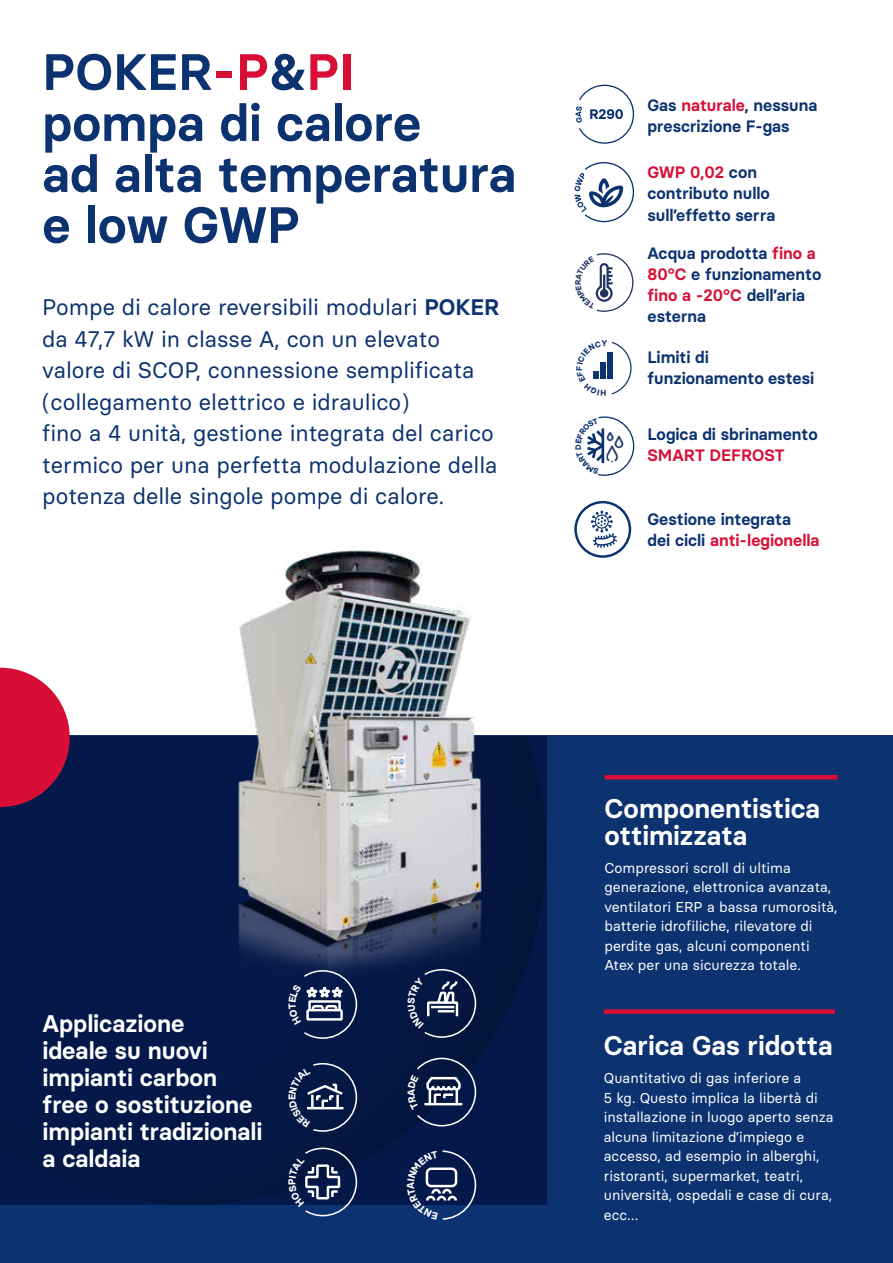
<style>
.page{position:relative;width:893px;height:1263px;background:#fff}
.page>*{position:absolute;margin:0;border:0;box-sizing:border-box;transform-origin:0 0}
.t1{font:600 51px/51px "Basier Circle";color:#0c3270}
.t2{font:600 27px/27px "Basier Circle";color:#fff}
.t3{font:600 24px/27px "Basier Circle";color:#fff}
.t4{font:22.5px/31.5px "Basier Circle";color:#0c3270}
.t5{font:600 16.5px/21px "Basier Circle";color:#0c3270}
.t6{font:600 16.5px "Basier Circle";color:#d80e36}
.t7{font:14.25px/19.5px "Basier Circle";color:#fff}
.t8{font:700 10.95px/11.9px "Basier Circle";color:#0c3270}
.s1{color:#d80e36}
.s2{font-weight:600}
</style>
<div class="page">
<div style="left:0;top:736px;width:893px;height:527px;background:#0c3270"></div>
<img style="left:0;top:736px;width:547px;height:468px">
<svg style="left:0;top:668px;width:70px;height:139px;background:#c5284c"></svg>
<div style="left:574px;top:501px;width:57px;height:57px;border:2px solid #0c3270;border-radius:50%"></div>
<svg style="left:591px;top:511px;width:26px;height:37px"></svg>
<svg style="left:574px;top:162px;width:60px;height:60px"></svg>
<svg style="left:576px;top:84px;width:58px;height:60px"></svg>
<hr style="left:604px;top:775px;width:234px;height:4px;background:#d80e36">
<div style="left:604px;top:1009px;width:231px;height:5px;background:#d80e36"></div>
<img style="left:183px;top:550px;width:333px;height:444px">
<svg style="left:595px;top:253px;width:39px;height:59px"></svg>
<svg style="left:587px;top:416px;width:45px;height:60px"></svg>
<svg style="left:593px;top:341px;width:39px;height:54px"></svg>
<svg style="left:289px;top:1063px;width:68px;height:69px;background:#1f3058"></svg>
<svg style="left:289px;top:1147px;width:68px;height:69px;background:#263a63"></svg>
<svg style="left:408px;top:1058px;width:68px;height:68px;background:#28385d"></svg>
<svg style="left:407px;top:1150px;width:69px;height:69px"></svg>
<svg style="left:407px;top:969px;width:69px;height:69px;background:#233358"></svg>
<svg style="left:288px;top:970px;width:69px;height:69px;background:#2f4067"></svg>
<h1 class="t1" style="left:42px;top:46px;width:476px">POKER<span class="s1">-P</span>&amp;<span class="s1">PI </span>pompa di calore<br>ad alta temperatura e low GWP</h1>
<p class="t4" style="left:42px;top:291px;width:458px">Pompe di calore reversibili modulari <span class="s2">POKER </span>da 47,7 kW in classe A, con un elevato valore di SCOP, connessione semplificata (collegamento elettrico e idraulico)<br>fino a 4 unità, gestione integrata del carico termico per una perfetta modulazione della potenza delle singole pompe di calore.</p>
<p class="t5" style="left:647px;top:94px;width:171px">Gas <span class="s1">naturale</span>, nessuna prescrizione F-gas</p>
<p class="t5" style="left:647px;top:162px;width:129px"><span class="s1">GWP 0,02</span> con contributo nullo sull’effetto serra</p>
<p class="t5" style="left:647px;top:242px;width:175px">Acqua prodotta <span class="s1">fino a<br>80°C</span> e funzionamento <span class="s1">fino a -20°C</span> dell’aria esterna</p>
<p class="t5" style="left:647px;top:346px;width:168px">Limiti di funzionamento estesi</p>
<p class="t5" style="left:647px;top:424px;width:172px">Logica di sbrinamento</p>
<p class="t6" style="left:647px;top:445px;width:139px">SMART DEFROST</p>
<p class="t5" style="left:647px;top:508px;width:173px">Gestione integrata<br>dei cicli <span class="s1">anti-legionella</span></p>
<p class="t8" style="left:665px;top:515px;width:32px;text-indent:10px">CO<sub>2<br></sub>H<sub>2</sub>O</p>
<h3 class="t3" style="left:43px;top:1010px;width:221px">Applicazione<br>ideale su nuovi impianti carbon free o sostituzione impianti tradizionali a caldaia</h3>
<h2 class="t2" style="left:604px;top:794px;width:217px">Componentistica ottimizzata</h2>
<p class="t7" style="left:604px;top:858px;width:235px">Compressori scroll di ultima generazione, elettronica avanzata, ventilatori ERP a bassa rumorosità, batterie idrofiliche, rilevatore di perdite gas, alcuni componenti Atex per una sicurezza totale.</p>
<h2 class="t2" style="left:604px;top:1032px;width:231px">Carica Gas ridotta</h2>
<p class="t7" style="left:604px;top:1068px;width:231px">Quantitativo di gas inferiore a<br>5 kg. Questo implica la libertà di installazione in luogo aperto senza alcuna limitazione d’impiego e accesso, ad esempio in alberghi, ristoranti, supermarket, teatri, università, ospedali e case di cura, ecc…</p>
</div>
